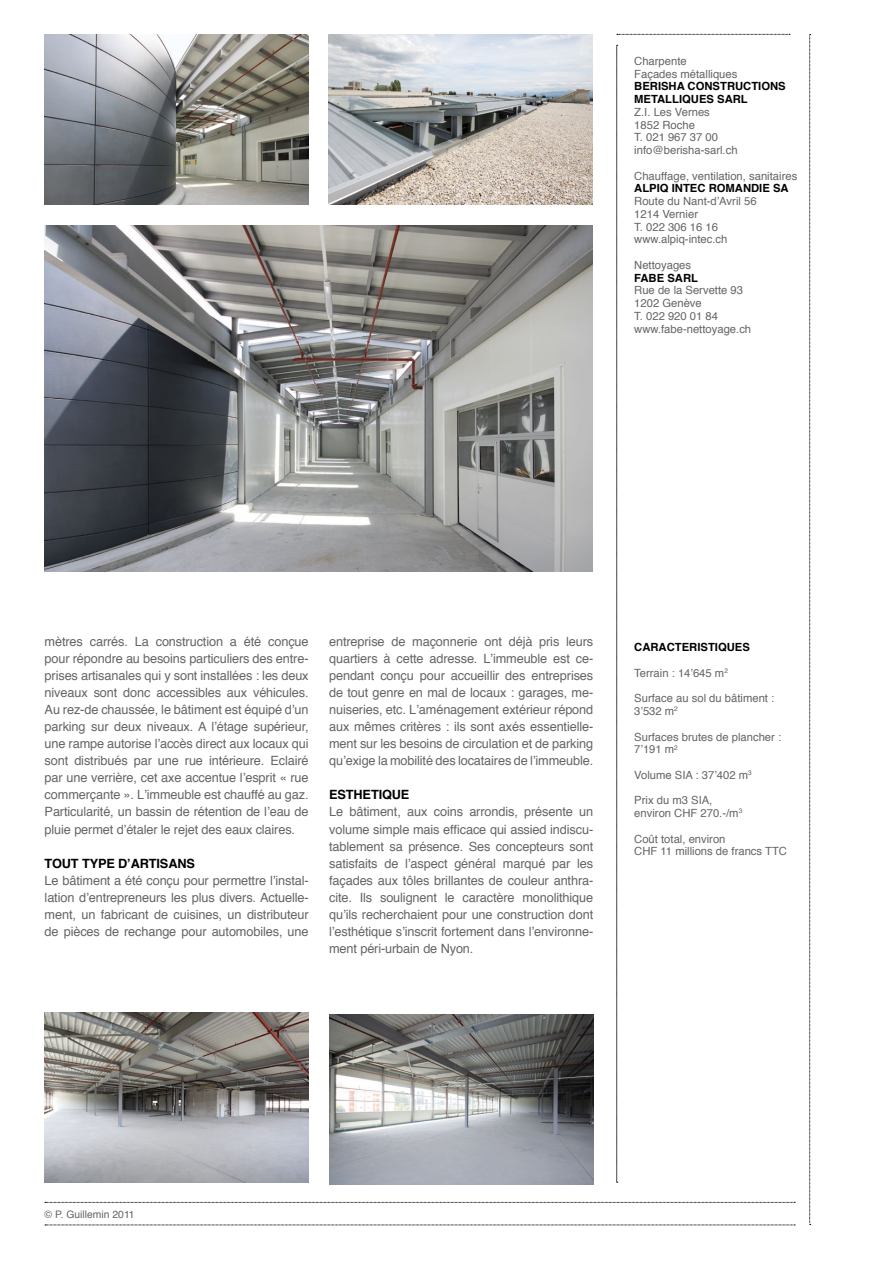
<style>
.page{position:relative;width:893px;height:1263px;background:#fff}
.page>*{position:absolute;margin:0;border:0;box-sizing:border-box;transform-origin:0 0}
.t1{font:12.75px/17px "Helvetica";letter-spacing:-.01em;color:#646567;text-align:justify}
.t2{font:700 12.75px "Helvetica";letter-spacing:-.01em;color:#000}
.t3{font:11.25px/12.8px "Helvetica";color:#646567}
.t4{font:700 11.25px/12.8px "Helvetica";color:#000}
.t5{font:10.35px "Helvetica";color:#646567}
</style>
<div class="page">
<svg style="left:45px;top:1224px;width:750px;height:1px"></svg>
<svg style="left:45px;top:1202px;width:750px;height:1px"></svg>
<svg style="left:809px;top:34px;width:2px;height:1191px"></svg>
<svg style="left:616px;top:45px;width:2px;height:1138px"></svg>
<svg style="left:617px;top:34px;width:173px;height:1px"></svg>
<img style="left:329px;top:34px;width:263px;height:170px">
<img style="left:45px;top:34px;width:263px;height:170px">
<img style="left:45px;top:225px;width:547px;height:347px">
<img style="left:45px;top:1012px;width:264px;height:170px">
<img style="left:330px;top:1014px;width:263px;height:170px">
<p class="t3" style="left:634px;top:55px;width:105px">Charpente<br>Façades métalliques</p>
<p class="t4" style="left:634px;top:80px;width:153px">BERISHA CONSTRUCTIONS<br>METALLIQUES SARL</p>
<p class="t3" style="left:634px;top:106px;width:105px">Z.I. Les Vernes<br>1852 Roche<br>T. 021 967 37 00 info@berisha-sarl.ch</p>
<p class="t3" style="left:634px;top:170px;width:165px">Chauffage, ventilation, sanitaires</p>
<p class="t4" style="left:634px;top:182px;width:156px">ALPIQ INTEC ROMANDIE SA</p>
<p class="t3" style="left:634px;top:195px;width:124px">Route du Nant-d’Avril 56<br>1214 Vernier<br>T. 022 306 16 16 www.alpiq-intec.ch</p>
<p class="t3" style="left:634px;top:259px;width:58px">Nettoyages</p>
<p class="t4" style="left:634px;top:271px;width:65px">FABE SARL</p>
<p class="t3" style="left:634px;top:284px;width:118px">Rue de la Servette 93<br>1202 Genève<br>T. 022 920 01 84 www.fabe-nettoyage.ch</p>
<p class="t1" style="left:45px;top:634px;width:266px">mètres carrés. La construction a été conçue pour répondre au besoins particuliers des entre&shy;prises artisanales qui y sont installées : les deux niveaux sont donc accessibles aux véhicules.<br>Au rez-de chaussée, le bâtiment est équipé d’un parking sur deux niveaux. A l’étage supérieur, une rampe autorise l’accès direct aux locaux qui sont distribués par une rue intérieure. Eclairé par une verrière, cet axe accentue l’esprit « rue commerçante ». L’immeuble est chauffé au gaz.<br>Particularité, un bassin de rétention de l’eau de pluie permet d’étaler le rejet des eaux claires.</p>
<p class="t2" style="left:45px;top:853px;width:152px">TOUT TYPE D’ARTISANS</p>
<p class="t1" style="left:45px;top:872px;width:266px">Le bâtiment a été conçu pour permettre l’instal&shy;lation d’entrepreneurs les plus divers. Actuelle&shy;ment, un fabricant de cuisines, un distributeur de pièces de rechange pour automobiles, une</p>
<p class="t1" style="left:329px;top:634px;width:266px">entreprise de maçonnerie ont déjà pris leurs quartiers à cette adresse. L’immeuble est ce&shy;pendant conçu pour accueillir des entreprises de tout genre en mal de locaux : garages, me&shy;nuiseries, etc. L’aménagement extérieur répond aux mêmes critères : ils sont axés essentielle&shy;ment sur les besoins de circulation et de parking qu’exige la mobilité des locataires de l’immeuble.</p>
<p class="t2" style="left:329px;top:785px;width:82px">ESTHETIQUE</p>
<p class="t1" style="left:329px;top:804px;width:266px">Le bâtiment, aux coins arrondis, présente un volume simple mais efficace qui assied indiscu&shy;tablement sa présence. Ses concepteurs sont satisfaits de l’aspect général marqué par les façades aux tôles brillantes de couleur anthra&shy;cite. Ils soulignent le caractère monolithique qu’ils recherchaient pour une construction dont l’esthétique s’inscrit fortement dans l’environne&shy;ment péri-urbain de Nyon.</p>
<p class="t4" style="left:634px;top:641px;width:117px">CARACTERISTIQUES</p>
<p class="t3" style="left:634px;top:667px;width:95px">Terrain : 14’645 m<sup>2</sup></p>
<p class="t3" style="left:634px;top:692px;width:142px">Surface au sol du bâtiment :<br>3’532 m<sup>2</sup></p>
<p class="t3" style="left:634px;top:731px;width:148px">Surfaces brutes de plancher :<br>7’191 m<sup>2</sup></p>
<p class="t3" style="left:634px;top:769px;width:119px">Volume SIA : 37’402 m<sup>3</sup></p>
<p class="t3" style="left:634px;top:794px;width:110px">Prix du m3 SIA, environ CHF 270.-/m<sup>3</sup></p>
<p class="t3" style="left:634px;top:833px;width:154px">Coût total, environ<br>CHF 11 millions de francs TTC</p>
<p class="t5" style="left:45px;top:1207px;width:92px">© P. Guillemin 2011</p>
</div>
